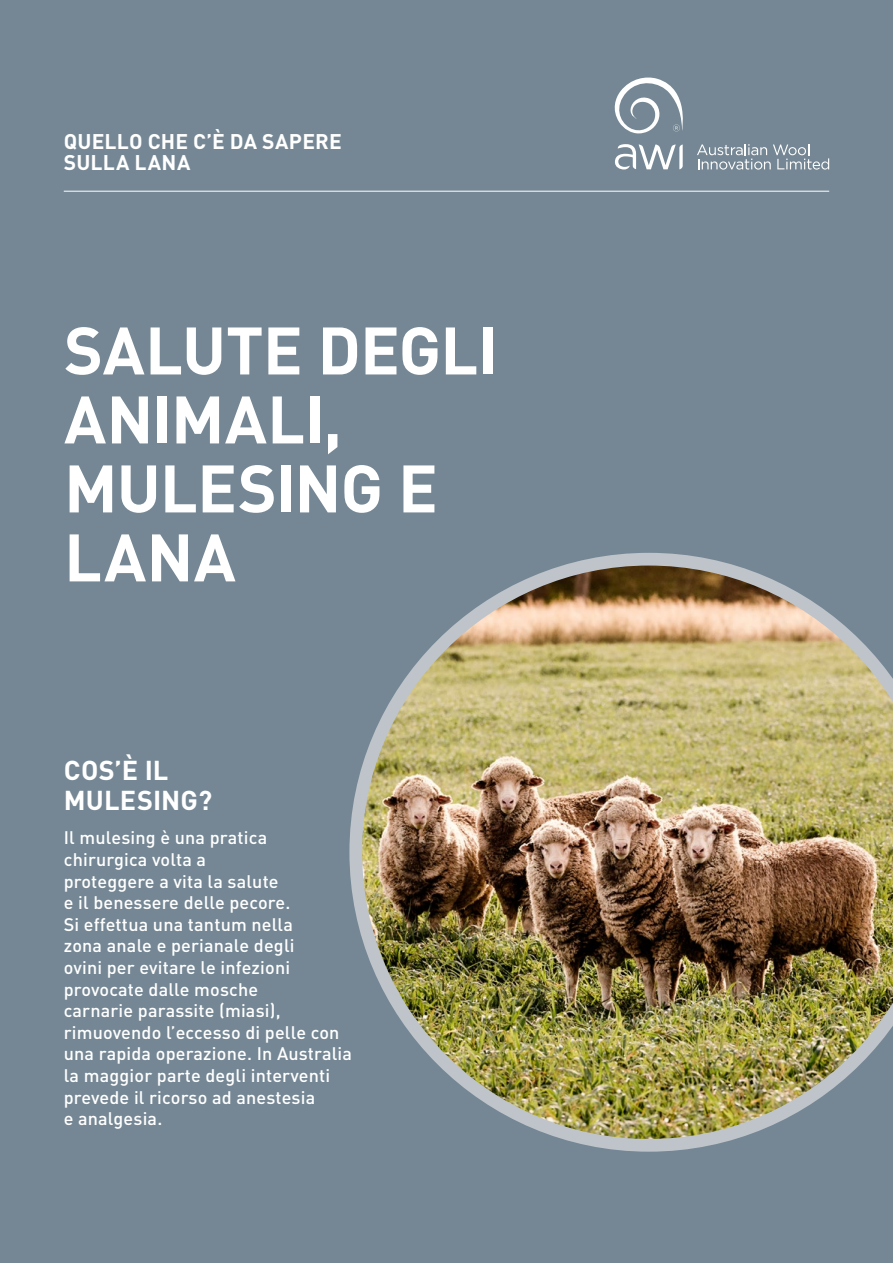
<style>
.page{position:relative;width:893px;height:1263px;background:#758794}
.page>*{position:absolute;margin:0;border:0;box-sizing:border-box;transform-origin:0 0}
.t1{font:700 66px/69px "DINOT";letter-spacing:-.01em;color:#fff}
.t2{font:700 27px/30px "DINOT";letter-spacing:.005em;color:#fff}
.t3{font:700 21px/21px "DINOT";letter-spacing:.01em;color:#fff}
.t4{font:500 18px/21.6px "DINOT";letter-spacing:.01em;color:#fff}
</style>
<div class="page">
<hr style="left:64px;top:191px;width:765px;height:1px;background:#fff">
<img style="left:349px;top:553px;width:544px;height:599px">
<svg style="left:697px;top:144px;width:132px;height:26px"></svg>
<svg style="left:615px;top:144px;width:68px;height:25px"></svg>
<svg style="left:615px;top:78px;width:68px;height:56px"></svg>
<p class="t3" style="left:64px;top:130px;width:279px">QUELLO CHE C’È DA SAPERE<br>SULLA LANA</p>
<h1 class="t1" style="left:64px;top:314px;width:435px">SALUTE DEGLI<br>ANIMALI,<br>MULESING E<br>LANA</h1>
<h2 class="t2" style="left:64px;top:754px;width:150px">COS’È IL<br>MULESING?</h2>
<p class="t4" style="left:64px;top:827px;width:290px">Il mulesing è una pratica chirurgica volta a<br>proteggere a vita la salute<br>e il benessere delle pecore.<br>Si effettua una tantum nella<br>zona anale e perianale degli<br>ovini per evitare le infezioni provocate dalle mosche<br>carnarie parassite (miasi), rimuovendo l’eccesso di pelle con una rapida operazione. In Australia la maggior parte degli interventi prevede il ricorso ad anestesia<br>e analgesia.</p>
</div>
